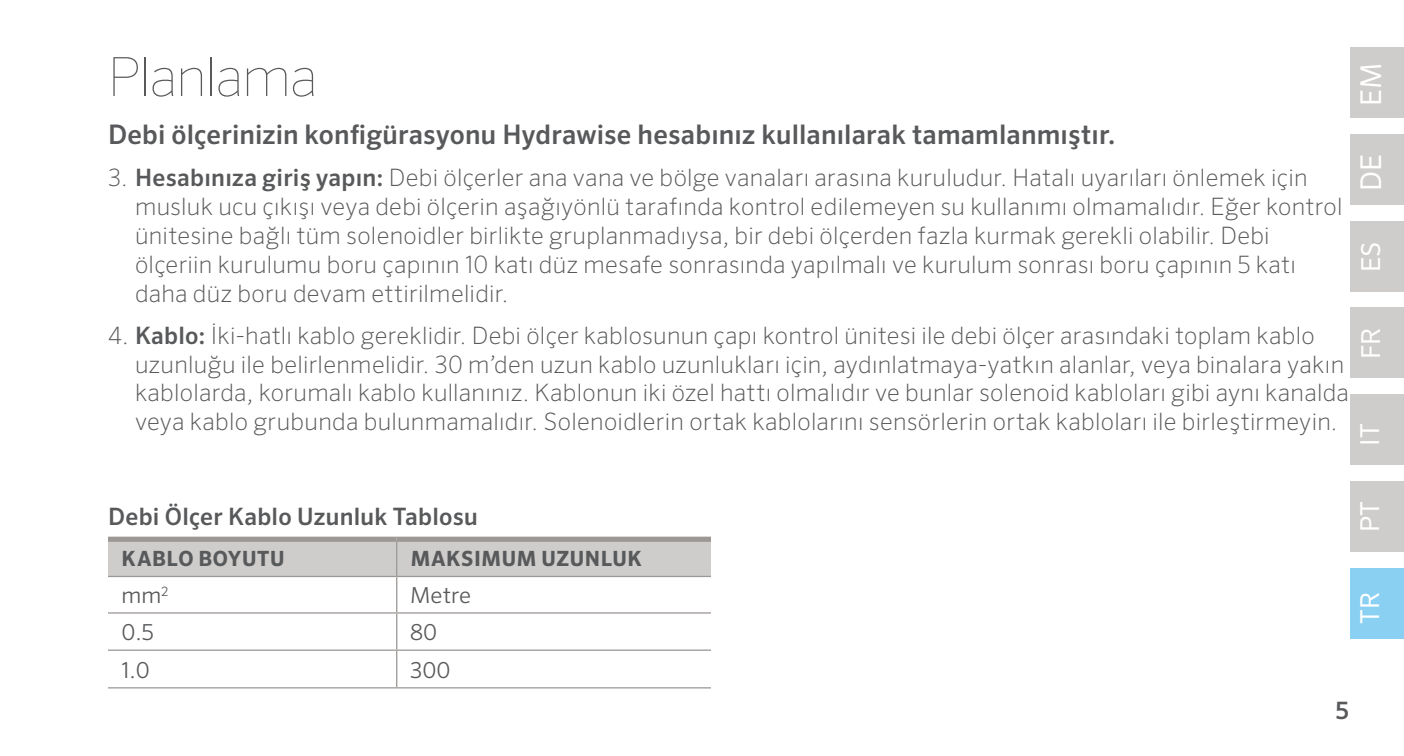
<style>
.page{position:relative;width:1404px;height:756px;background:#fff}
.page>*{position:absolute;margin:0;border:0;box-sizing:border-box;transform-origin:0 0}
.t1{font:100 54px "Sero Pro";letter-spacing:-.015em;color:#58595b}
.t2{font:28.8px "Sero Pro";color:#fff}
.t3{font:500 27px "Sero Pro";letter-spacing:.005em;color:#58595b}
.t4{font:26.1px "Sero Pro";color:#fff}
.t5{font:200 24px/28.8px "Sero Pro";letter-spacing:.01em;color:#58595b}
.t6{font:500 24px "Sero Pro";letter-spacing:.01em;color:#58595b}
.t7{font:300 21.9px "Sero Pro";color:#58595b}
.t8{font:700 21px "Sero Pro";letter-spacing:.02em;color:#58595b}
.s1{font-weight:500}
</style>
<div class="page">
<div style="left:1350px;top:47px;width:54px;height:70px;background:#cfcdcb"></div>
<div style="left:1350px;top:134px;width:54px;height:71px;background:#cfcdcb"></div>
<div style="left:1350px;top:221px;width:54px;height:70px;background:#cfcdcb"></div>
<div style="left:1350px;top:308px;width:54px;height:70px;background:#cfcdcb"></div>
<div style="left:1350px;top:395px;width:54px;height:70px;background:#cfcdcb"></div>
<div style="left:1350px;top:481px;width:54px;height:71px;background:#cfcdcb"></div>
<div style="left:1350px;top:568px;width:54px;height:70px;background:#89d0f3"></div>
<div style="left:108px;top:542px;width:603px;height:34px;background:#cfcdcb"></div>
<div style="left:108px;top:537px;width:289px;height:5px;background:#9c9896"></div>
<div style="left:397px;top:537px;width:314px;height:5px;background:#9c9896"></div>
<hr style="left:108px;top:576px;width:289px;height:1px;background:#9c9896">
<hr style="left:397px;top:576px;width:314px;height:1px;background:#9c9896">
<hr style="left:108px;top:612px;width:289px;height:2px;background:#9c9896">
<hr style="left:397px;top:612px;width:314px;height:2px;background:#9c9896">
<hr style="left:396px;top:542px;width:1px;height:34px;background:#9c9896">
<hr style="left:396px;top:577px;width:1px;height:35px;background:#9c9896">
<hr style="left:396px;top:614px;width:1px;height:36px;background:#9c9896">
<hr style="left:396px;top:651px;width:1px;height:36px;background:#9c9896">
<hr style="left:108px;top:650px;width:289px;height:1px;background:#9c9896">
<hr style="left:397px;top:650px;width:314px;height:1px;background:#9c9896">
<hr style="left:108px;top:687px;width:289px;height:2px;background:#9c9896">
<hr style="left:397px;top:687px;width:314px;height:2px;background:#9c9896">
<h1 class="t1" style="left:108px;top:45px;width:211px">Planlama</h1>
<p class="t3" style="left:108px;top:118px;width:1009px">Debi ölçerinizin konfigürasyonu Hydrawise hesabınız kullanılarak tamamlanmıştır.</p>
<p class="t5" style="left:135px;top:163px;width:1209px;text-indent:-27px">3. <span class="s1">Hesabınıza giriş yapın:</span> Debi ölçerler ana vana ve bölge vanaları arasına kuruludur. Hatalı uyarıları önlemek için musluk ucu çıkışı veya debi ölçerin aşağıyönlü tarafında kontrol edilemeyen su kullanımı olmamalıdır. Eğer kontrol ünitesine bağlı tüm solenoidler birlikte gruplanmadıysa, bir debi ölçerden fazla kurmak gerekli olabilir. Debi ölçeriin kurulumu boru çapının 10 katı düz mesafe sonrasında yapılmalı ve kurulum sonrası boru çapının 5 katı daha düz boru devam ettirilmelidir.</p>
<p class="t5" style="left:135px;top:321px;width:1215px;text-indent:-27px">4. <span class="s1">Kablo:</span> İki-hatlı kablo gereklidir. Debi ölçer kablosunun çapı kontrol ünitesi ile debi ölçer arasındaki toplam kablo uzunluğu ile belirlenmelidir. 30 m’den uzun kablo uzunlukları için, aydınlatmaya-yatkın alanlar, veya binalara yakın kablolarda, korumalı kablo kullanınız. Kablonun iki özel hattı olmalıdır ve bunlar solenoid kabloları gibi aynı kanalda veya kablo grubunda bulunmamalıdır. Solenoidlerin ortak kablolarını sensörlerin ortak kabloları ile birleştirmeyin.</p>
<p class="t2" style="left:1354px;top:106px;width:45px;rotate:-90deg">EM</p>
<p class="t2" style="left:1354px;top:191px;width:38px;rotate:-90deg">DE</p>
<p class="t4" style="left:1355px;top:272px;width:32px;rotate:-90deg">ES</p>
<p class="t4" style="left:1355px;top:359px;width:33px;rotate:-90deg">FR</p>
<p class="t4" style="left:1354px;top:446px;width:24px;rotate:-90deg">IT</p>
<p class="t6" style="left:108px;top:502px;width:371px">Debi Ölçer Kablo Uzunluk Tablosu</p>
<p class="t8" style="left:122px;top:546px;width:164px">KABLO BOYUTU</p>
<p class="t8" style="left:410px;top:546px;width:233px">MAKSIMUM UZUNLUK</p>
<p class="t7" style="left:122px;top:583px;width:49px">mm<sup>2</sup></p>
<p class="t7" style="left:410px;top:583px;width:63px">Metre</p>
<p class="t7" style="left:121px;top:620px;width:34px">0.5</p>
<p class="t7" style="left:410px;top:620px;width:29px">80</p>
<p class="t7" style="left:121px;top:657px;width:30px">1.0</p>
<p class="t7" style="left:410px;top:657px;width:42px">300</p>
<p class="t4" style="left:1354px;top:532px;width:32px;rotate:-90deg">PT</p>
<p class="t4" style="left:1354px;top:624px;width:34px;rotate:-90deg">TR</p>
<p class="t6" style="left:1336px;top:696px;width:15px">5</p>
</div>
